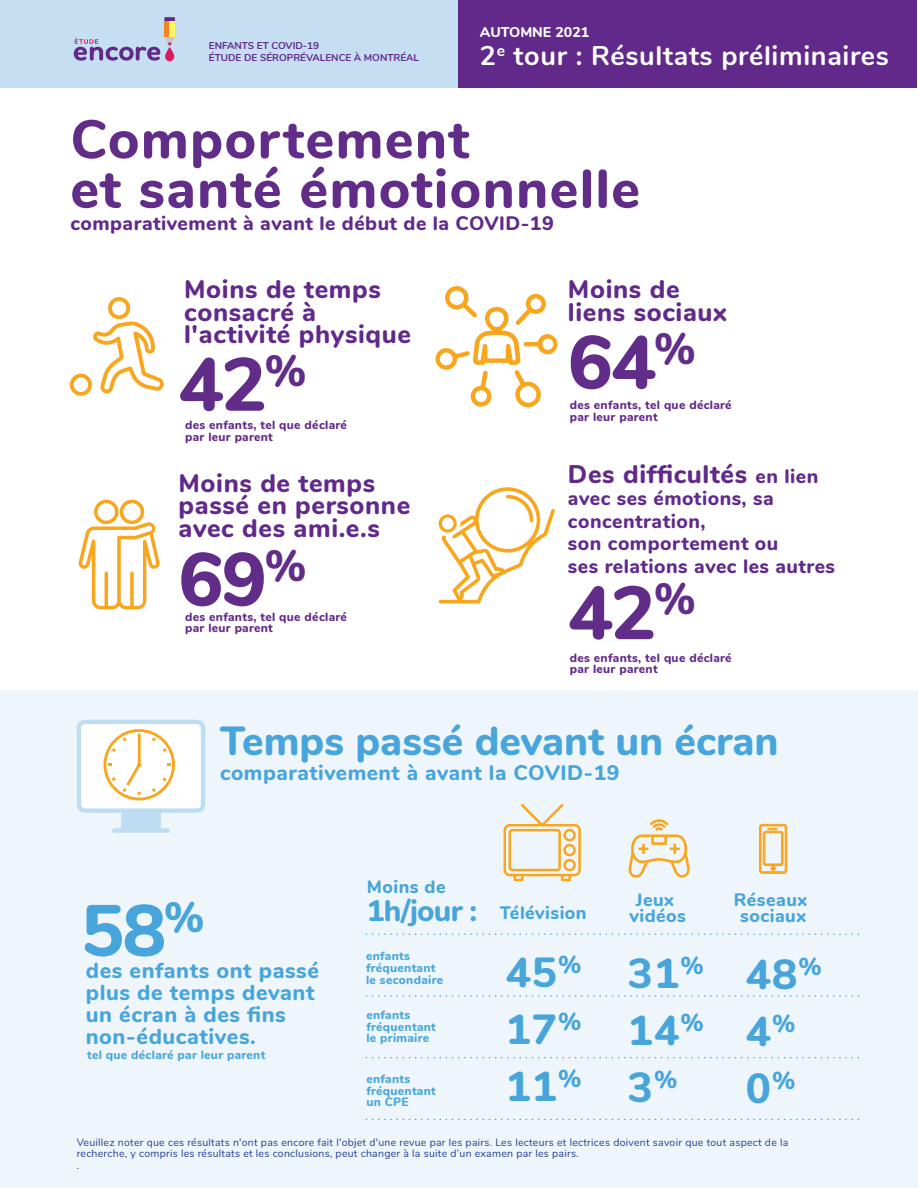
<style>
.page{position:relative;width:918px;height:1188px;background:#fff}
.page>*{position:absolute;margin:0;border:0;box-sizing:border-box;transform-origin:0 0}
.t1{font:800 75px "Nunito";letter-spacing:-.025em;color:#612d89}
.t2{font:800 72.45px "Nunito";color:#47a5db}
.t3{font:800 54px/49.5px "Nunito";letter-spacing:.025em;color:#612d89}
.t4{font:800 42px/57px "Nunito";letter-spacing:.025em;color:#47a5db;text-align:justify}
.t5{font:800 40.5px "Nunito";color:#47a5db}
.t6{font:700 27px "Nunito";letter-spacing:.025em;color:#fff}
.t7{font:800 25.5px/22.5px "Nunito";letter-spacing:.025em;color:#61298a}
.t8{font:800 21.75px/21.8px "Nunito";letter-spacing:.025em;color:#47a5db}
.t9{font:800 21px "Nunito";letter-spacing:.025em;color:#47a5db}
.t10{font:800 19.5px/22.5px "Nunito";letter-spacing:.025em;color:#61298a}
.t11{font:800 18px/16.5px "Nunito";letter-spacing:.025em;color:#47a5db;text-align:center}
.t12{font:800 14.25px "Nunito";color:#fff}
.t13{font:800 12px/11.7px "Nunito";letter-spacing:.025em;color:#61298a}
.t14{font:800 12px/11.7px "Nunito";letter-spacing:.025em;color:#47a5db}
.t15{font:10.5px/11.7px "Nunito";letter-spacing:.025em;color:#223f99}
.t16{font:700 9.9px/11.9px "Nunito";color:#61298a}
.s1{font-size:19.5px}
.s2{font-size:29.7px}
</style>
<div class="page">
<div style="left:0;top:690px;width:918px;height:498px;background:#eef6fb"></div>
<svg style="left:78px;top:500px;width:82px;height:109px"></svg>
<svg style="left:70px;top:297px;width:94px;height:99px"></svg>
<svg style="left:435px;top:286px;width:123px;height:121px"></svg>
<svg style="left:439px;top:487px;width:116px;height:116px"></svg>
<svg style="left:77px;top:720px;width:128px;height:113px"></svg>
<svg style="left:628px;top:819px;width:62px;height:59px"></svg>
<svg style="left:759px;top:824px;width:29px;height:50px"></svg>
<svg style="left:504px;top:804px;width:77px;height:77px"></svg>
<svg style="left:366px;top:933px;width:494px;height:2px"></svg>
<svg style="left:366px;top:995px;width:494px;height:2px"></svg>
<svg style="left:366px;top:1057px;width:494px;height:1px"></svg>
<svg style="left:366px;top:1119px;width:494px;height:1px"></svg>
<div style="left:0;top:0;width:459px;height:88px;background:#c5def2"></div>
<div style="left:459px;top:0;width:458px;height:88px;background:#61298a"></div>
<svg style="left:74px;top:17px;width:101px;height:44px"></svg>
<p class="t16" style="left:209px;top:39px;width:212px">ENFANTS ET COVID-19<br>ÉTUDE DE SÉROPRÉVALENCE À MONTRÉAL</p>
<h3 class="t12" style="left:480px;top:21px;width:111px">AUTOMNE 2021</h3>
<h3 class="t6" style="left:480px;top:36px;width:411px">2<sup>e</sup> tour : Résultats préliminaires</h3>
<h3 class="t3" style="left:70px;top:112px;width:571px">Comportement<br>et santé émotionnelle</h3>
<h3 class="t10" style="left:70px;top:211px;width:485px">comparativement à avant le début de la COVID-19</h3>
<h3 class="t7" style="left:184px;top:276px;width:228px">Moins de temps consacré à l'activité physique</h3>
<h1 class="t1" style="left:179px;top:329px;width:129px">42<sup>%</sup></h1>
<p class="t13" style="left:185px;top:418px;width:163px">des enfants, tel que déclaré par leur parent</p>
<h3 class="t7" style="left:179px;top:470px;width:233px">Moins de temps passé en personne avec des ami.e.s</h3>
<h1 class="t1" style="left:179px;top:524px;width:129px">69<sup>%</sup></h1>
<p class="t13" style="left:185px;top:610px;width:163px">des enfants, tel que déclaré par leur parent</p>
<h3 class="t7" style="left:568px;top:276px;width:161px">Moins de liens sociaux</h3>
<h1 class="t1" style="left:568px;top:307px;width:129px">64<sup>%</sup></h1>
<p class="t13" style="left:570px;top:399px;width:163px">des enfants, tel que déclaré par leur parent</p>
<h3 class="t7" style="left:568px;top:461px;width:252px">Des difficultés <span class="s1">en lien</span></h3>
<h3 class="t10" style="left:568px;top:486px;width:269px">avec ses émotions, sa concentration,<br>son comportement ou<br>ses relations avec les autres</h3>
<h1 class="t1" style="left:568px;top:558px;width:129px">42<sup>%</sup></h1>
<p class="t13" style="left:570px;top:651px;width:163px">des enfants, tel que déclaré par leur parent</p>
<h3 class="t5" style="left:220px;top:711px;width:560px">Temps passé devant un écran</h3>
<h3 class="t9" style="left:220px;top:757px;width:401px">comparativement à avant la COVID-19</h3>
<h2 class="t2" style="left:81px;top:877px;width:125px">58<sup>%</sup></h2>
<h3 class="t8" style="left:86px;top:959px;width:235px">des enfants ont passé plus de temps devant un écran à des fins non-éducatives.</h3>
<p class="t14" style="left:87px;top:1049px;width:180px">tel que déclaré par leur parent</p>
<h3 class="t11" style="left:367px;top:872px;width:221px;line-height:26.7px;text-align:left">Moins de<br><span class="s2">1h/jour :</span> Télévision</h3>
<h3 class="t11" style="left:629px;top:890px;width:58px">Jeux vidéos</h3>
<h3 class="t11" style="left:734px;top:890px;width:75px">Réseaux sociaux</h3>
<p class="t14" style="left:366px;top:950px;width:79px">enfants fréquentant le secondaire</p>
<p class="t14" style="left:366px;top:1008px;width:71px">enfants fréquentant le primaire</p>
<p class="t14" style="left:366px;top:1072px;width:71px">enfants fréquentant un CPE</p>
<h3 class="t4" style="left:506px;top:941px;width:77px">45<sup>% </sup>17<sup>% </sup>11<sup>%</sup></h3>
<h3 class="t4" style="left:628px;top:942px;width:77px">31<sup>% </sup>14<sup>% </sup>3<sup>%</sup></h3>
<h3 class="t4" style="left:746px;top:943px;width:77px;text-align:left">48<sup>%<br></sup>4<sup>%<br></sup>0<sup>%</sup></h3>
<p class="t15" style="left:77px;top:1136px;width:713px">Veuillez noter que ces résultats n'ont pas encore fait l'objet d'une revue par les pairs. Les lecteurs et lectrices doivent savoir que tout aspect de la recherche, y compris les résultats et les conclusions, peut changer à la suite d’un examen par les pairs.<br>.</p>
</div>
